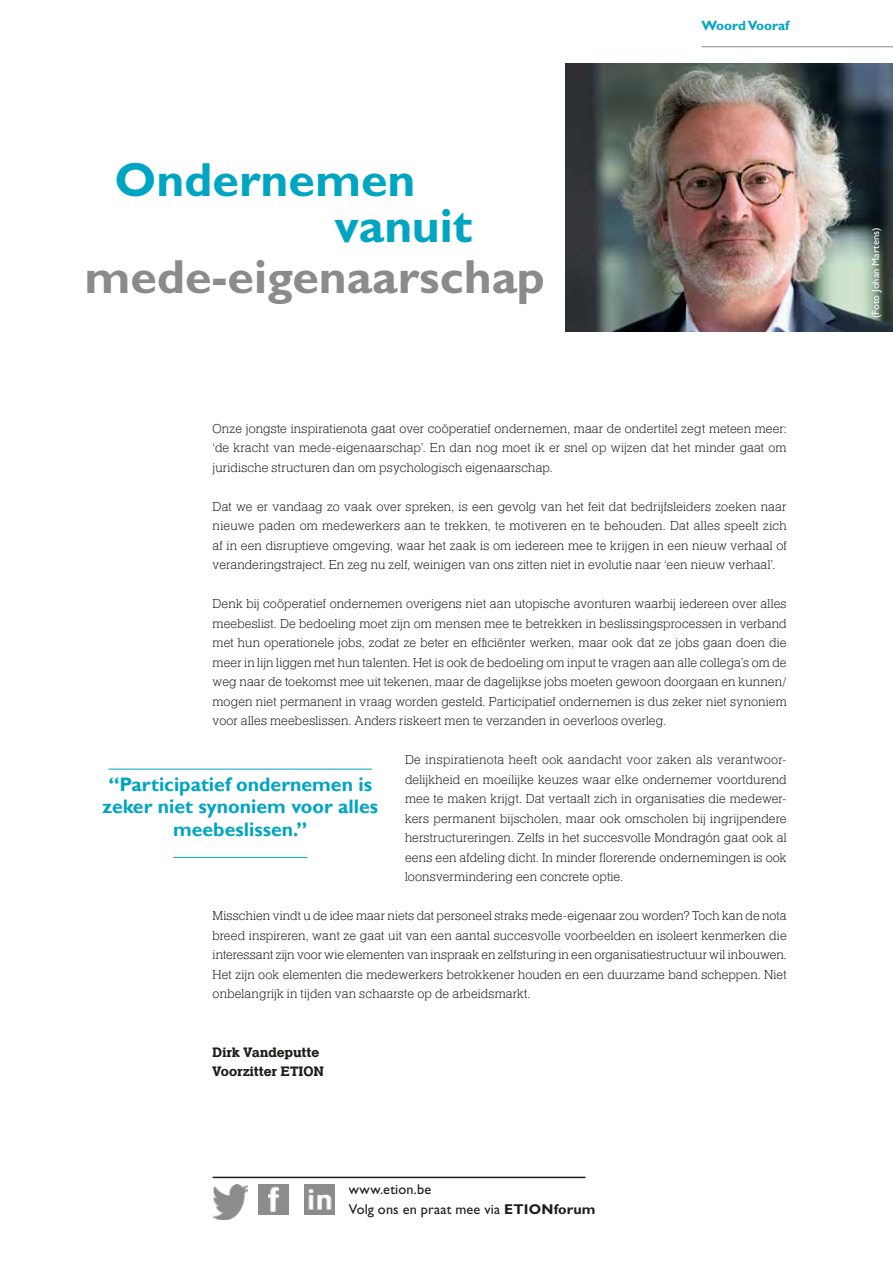
<style>
.page{position:relative;width:893px;height:1263px;background:#fff}
.page>*{position:absolute;margin:0;border:0;box-sizing:border-box;transform-origin:0 0}
.t1{font:700 48px "Gill Sans Std";color:#8b8a8c}
.t2{font:700 48px "Gill Sans Std";color:#00a5c2}
.t3{font:700 19.5px/22.5px "Gill Sans";color:#00a5c2;text-align:center}
.t4{font:14.25px/19.5px "Gill Sans Std";letter-spacing:.01em;color:#1d1d1b}
.t5{font:700 14.25px/19.5px "Helserif";letter-spacing:.01em;color:#1d1d1b}
.t6{font:300 13.5px/19.5px "Helserif";letter-spacing:.005em;color:#1d1d1b;text-align:justify}
.t7{font:700 13.5px "Gill Sans Std";color:#00a5c2}
.t8{font:10.5px "Gill Sans Std";color:#fff}
.s1{font-weight:700}
</style>
<div class="page">
<hr style="left:702px;top:46px;width:191px;height:1px;background:#8b8a8c">
<img style="left:566px;top:64px;width:327px;height:268px">
<img style="left:213px;top:1184px;width:34px;height:35px">
<hr style="left:213px;top:1177px;width:372px;height:1px;background:#1d1d1b">
<img style="left:259px;top:1184px;width:30px;height:30px">
<img style="left:304px;top:1184px;width:30px;height:30px">
<hr style="left:108px;top:769px;width:264px;height:1px;background:#00a5c2">
<hr style="left:173px;top:857px;width:134px;height:1px;background:#00a5c2">
<h1 class="t2" style="left:115px;top:152px;width:302px">Ondernemen</h1>
<h1 class="t2" style="left:334px;top:198px;width:139px">vanuit</h1>
<h1 class="t1" style="left:85px;top:248px;width:462px">mede-eigenaarschap</h1>
<p class="t7" style="left:702px;top:18px;width:89px">Woord Vooraf</p>
<p class="t6" style="left:213px;top:419px;width:575px">Onze jongste inspiratienota gaat over coöperatief ondernemen, maar de ondertitel zegt meteen meer: ‘de kracht van mede-eigenaarschap’. En dan nog moet ik er snel op wijzen dat het minder gaat om juridische structuren dan om psychologisch eigenaarschap.</p>
<p class="t6" style="left:213px;top:497px;width:576px">Dat we er vandaag zo vaak over spreken, is een gevolg van het feit dat bedrijfsleiders zoeken naar nieuwe paden om medewerkers aan te trekken, te motiveren en te behouden. Dat alles speelt zich af in een disruptieve omgeving, waar het zaak is om iedereen mee te krijgen in een nieuw verhaal of veranderingstraject. En zeg nu zelf, weinigen van ons zitten niet in evolutie naar ‘een nieuw verhaal’.</p>
<p class="t6" style="left:213px;top:594px;width:576px">Denk bij coöperatief ondernemen overigens niet aan utopische avonturen waarbij iedereen over alles meebeslist. De bedoeling moet zijn om mensen mee te betrekken in beslissingsprocessen in verband met hun operationele jobs, zodat ze beter en efficiënter werken, maar ook dat ze jobs gaan doen die meer in lijn liggen met hun talenten. Het is ook de bedoeling om input te vragen aan alle collega’s om de weg naar de toekomst mee uit tekenen, maar de dagelijkse jobs moeten gewoon doorgaan en kunnen/ mogen niet permanent in vraag worden gesteld. Participatief ondernemen is dus zeker niet synoniem voor alles meebeslissen. Anders riskeert men te verzanden in oeverloos overleg.</p>
<p class="t6" style="left:405px;top:750px;width:383px">De inspiratienota heeft ook aandacht voor zaken als verantwoor&shy;delijkheid en moeilijke keuzes waar elke ondernemer voortdurend mee te maken krijgt. Dat vertaalt zich in organisaties die medewer&shy;kers permanent bijscholen, maar ook omscholen bij ingrijpendere herstructureringen. Zelfs in het succesvolle Mondragón gaat ook al eens een afdeling dicht. In minder florerende ondernemingen is ook loonsvermindering een concrete optie.</p>
<p class="t6" style="left:213px;top:906px;width:576px">Misschien vindt u de idee maar niets dat personeel straks mede-eigenaar zou worden? Toch kan de nota breed inspireren, want ze gaat uit van een aantal succesvolle voorbeelden en isoleert kenmerken die interessant zijn voor wie elementen van inspraak en zelfsturing in een organisatiestructuur wil inbouwen.<br>Het zijn ook elementen die medewerkers betrokkener houden en een duurzame band scheppen. Niet onbelangrijk in tijden van schaarste op de arbeidsmarkt.</p>
<h2 class="t3" style="left:102px;top:773px;width:277px">“Participatief ondernemen is zeker niet synoniem voor alles meebeslissen.”</h2>
<p class="t5" style="left:213px;top:1043px;width:113px">Dirk Vandeputte<br>Voorzitter ETION</p>
<p class="t4" style="left:349px;top:1180px;width:248px">www.etion.be<br>Volg ons en praat mee via <span class="s1">ETIONforum</span></p>
<p class="t8" style="left:870px;top:318px;width:92px;rotate:-90deg">(Foto Johan Martens)</p>
</div>
